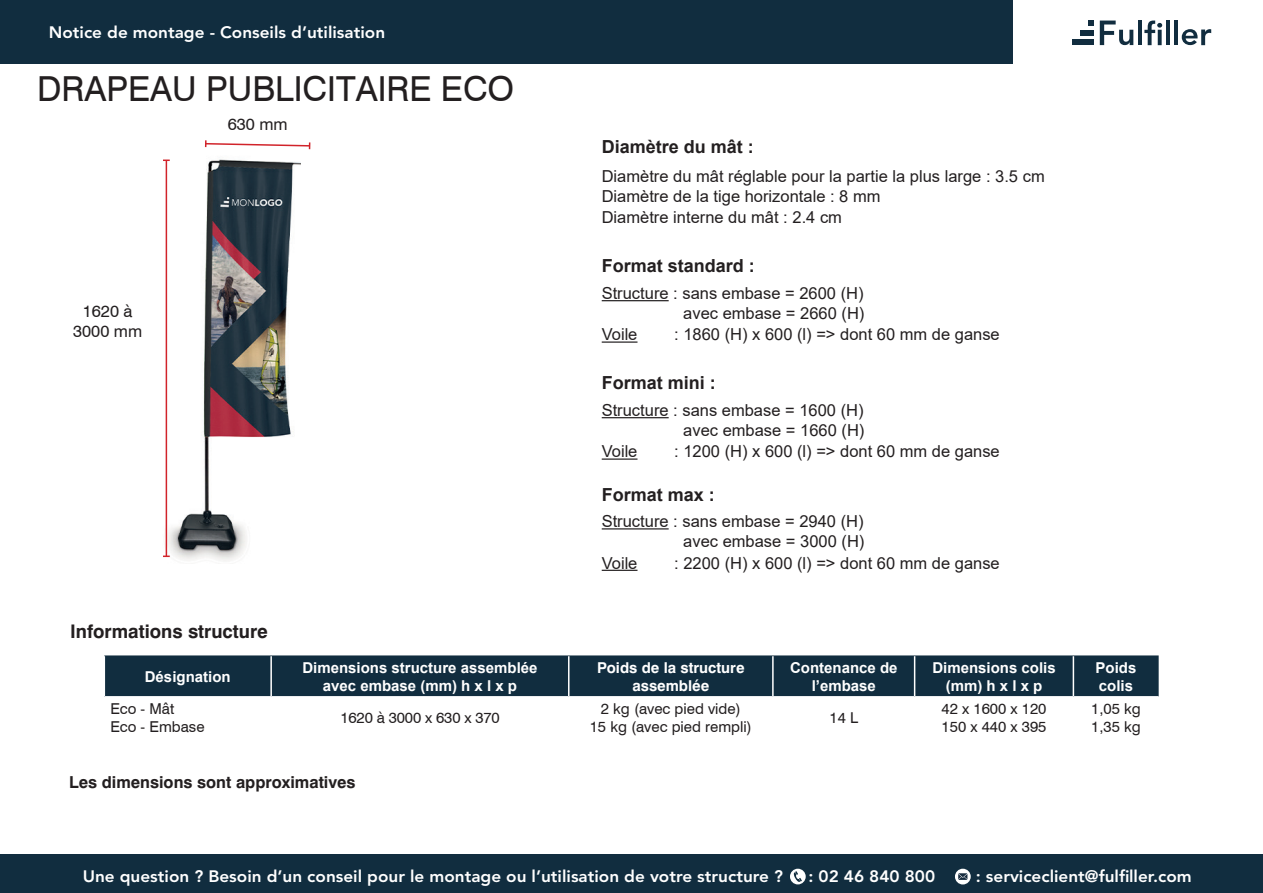
<style>
.page{position:relative;width:1263px;height:893px;background:#fff}
.page>*{position:absolute;margin:0;border:0;box-sizing:border-box;transform-origin:0 0}
.t1{font:34.5px "Swiss 721 BT";color:#231f20}
.t2{font:700 18.75px "Swiss 721 BT";color:#231f20}
.t3{font:700 18px "Arial";color:#231f20}
.t4{font:16.5px/19.8px "Arial";color:#231f20;text-align:right}
.t5{font:800 16.5px "Avenir LT Pro";color:#fff;scale:1.04 1}
.t6{font:700 16.5px "Swiss 721 BT";color:#231f20}
.t7{font:16.5px/19.8px "Swiss 721 BT";color:#231f20;text-align:center}
.t8{font:700 15px/18px "Arial";color:#fff;text-align:center}
.t9{font:15px/18px "Swiss 721 BT";color:#231f20}
.t10{font:700 15px/18px "Swiss 721 BT";color:#fff;text-align:center}
</style>
<div class="page">
<img style="left:163px;top:159px;width:138px;height:402px">
<div style="left:104px;top:655px;width:1055px;height:41px;background:#112d3f"></div>
<hr style="left:104px;top:656px;width:1px;height:40px;background:#fff">
<hr style="left:270px;top:656px;width:2px;height:40px;background:#fff">
<hr style="left:568px;top:656px;width:1px;height:40px;background:#fff">
<hr style="left:772px;top:656px;width:2px;height:40px;background:#fff">
<hr style="left:914px;top:656px;width:1px;height:40px;background:#fff">
<hr style="left:1073px;top:656px;width:1px;height:40px;background:#fff">
<svg style="left:204px;top:140px;width:107px;height:9px"></svg>
<hr style="left:166px;top:160px;width:1px;height:396px;background:#d1232a">
<hr style="left:602px;top:300px;width:67px;height:1px;background:#231f20">
<hr style="left:602px;top:341px;width:35px;height:2px;background:#231f20">
<hr style="left:602px;top:417px;width:67px;height:1px;background:#231f20">
<hr style="left:602px;top:458px;width:35px;height:2px;background:#231f20">
<hr style="left:602px;top:528px;width:67px;height:1px;background:#231f20">
<hr style="left:602px;top:570px;width:35px;height:1px;background:#231f20">
<svg style="left:1100px;top:21px;width:33px;height:24px"></svg>
<hr style="left:1138px;top:21px;width:4px;height:24px;background:#112d3f">
<svg style="left:1144px;top:21px;width:18px;height:24px"></svg>
<hr style="left:1166px;top:21px;width:3px;height:24px;background:#112d3f">
<hr style="left:1174px;top:21px;width:4px;height:24px;background:#112d3f">
<svg style="left:1182px;top:29px;width:29px;height:16px"></svg>
<div style="left:1072px;top:40px;width:21px;height:5px;background:#112d3f"></div>
<div style="left:1080px;top:30px;width:13px;height:5px;background:#112d3f"></div>
<svg style="left:1088px;top:21px;width:5px;height:5px"></svg>
<div style="left:0;top:0;width:1012px;height:64px;background:#112d3f"></div>
<div style="left:0;top:855px;width:1263px;height:38px;background:#112d3f"></div>
<svg style="left:790px;top:869px;width:16px;height:15px"></svg>
<svg style="left:794px;top:871px;width:8px;height:11px"></svg>
<svg style="left:955px;top:869px;width:16px;height:15px"></svg>
<svg style="left:958px;top:873px;width:9px;height:7px"></svg>
<p class="t5" style="left:49px;top:23px;width:325px">Notice de montage - Conseils d’utilisation</p>
<h1 class="t1" style="left:37px;top:67px;width:479px">DRAPEAU PUBLICITAIRE ECO</h1>
<p class="t7" style="left:73px;top:301px;width:71px">1620 à<br>3000 mm</p>
<p class="t7" style="left:228px;top:114px;width:62px">630 mm</p>
<p class="t2" style="left:70px;top:620px;width:199px">Informations structure</p>
<p class="t3" style="left:602px;top:134px;width:154px">Diamètre du mât :</p>
<p class="t4" style="left:602px;top:166px;width:444px;text-align:left">Diamètre du mât réglable pour la partie la plus large : 3.5 cm<br>Diamètre de la tige horizontale : 8 mm</p>
<p class="t4" style="left:602px;top:208px;width:242px">Diamètre interne du mât : 2.4 cm</p>
<p class="t3" style="left:602px;top:253px;width:155px">Format standard :</p>
<p class="t4" style="left:602px;top:283px;width:264px">Structure : sans embase = 2600 (H) avec embase = 2660 (H)</p>
<p class="t4" style="left:602px;top:325px;width:37px">Voile</p>
<p class="t4" style="left:674px;top:325px;width:327px">: 1860 (H) x 600 (l) =&gt; dont 60 mm de ganse</p>
<p class="t3" style="left:602px;top:370px;width:116px">Format mini :</p>
<p class="t4" style="left:602px;top:400px;width:264px">Structure : sans embase = 1600 (H) avec embase = 1660 (H)</p>
<p class="t4" style="left:602px;top:442px;width:37px">Voile</p>
<p class="t4" style="left:674px;top:442px;width:327px">: 1200 (H) x 600 (l) =&gt; dont 60 mm de ganse</p>
<p class="t3" style="left:602px;top:482px;width:115px">Format max :</p>
<p class="t4" style="left:602px;top:511px;width:264px">Structure : sans embase = 2940 (H) avec embase = 3000 (H)</p>
<p class="t4" style="left:602px;top:553px;width:37px">Voile</p>
<p class="t4" style="left:674px;top:553px;width:327px">: 2200 (H) x 600 (l) =&gt; dont 60 mm de ganse</p>
<p class="t8" style="left:145px;top:667px;width:87px">Désignation</p>
<p class="t8" style="left:302px;top:658px;width:237px">Dimensions structure assemblée avec embase (mm) h x l x p</p>
<p class="t10" style="left:597px;top:658px;width:149px">Poids de la structure assemblée</p>
<p class="t8" style="left:790px;top:658px;width:109px">Contenance de l’embase</p>
<p class="t8" style="left:932px;top:658px;width:125px">Dimensions colis (mm) h x l x p</p>
<p class="t8" style="left:1096px;top:658px;width:42px;text-align:left">Poids colis</p>
<p class="t9" style="left:110px;top:700px;width:96px">Eco - Mât<br>Eco - Embase</p>
<p class="t9" style="left:340px;top:709px;width:161px">1620 à 3000 x 630 x 370</p>
<p class="t9" style="left:590px;top:700px;width:164px;text-align:center">2 kg (avec pied vide)<br>15 kg (avec pied rempli)</p>
<p class="t9" style="left:829px;top:709px;width:30px">14 L</p>
<p class="t9" style="left:941px;top:700px;width:106px">42 x 1600 x 120<br>150 x 440 x 395</p>
<p class="t9" style="left:1091px;top:700px;width:51px">1,05 kg<br>1,35 kg</p>
<p class="t6" style="left:69px;top:772px;width:288px">Les dimensions sont approximatives</p>
<p class="t5" style="left:83px;top:866px;width:675px">Une question ? Besoin d’un conseil pour le montage ou l’utilisation de votre structure ?</p>
<p class="t5" style="left:808px;top:866px;width:123px">: 02 46 840 800</p>
<p class="t5" style="left:976px;top:866px;width:209px">: serviceclient@fulfiller.com</p>
</div>
